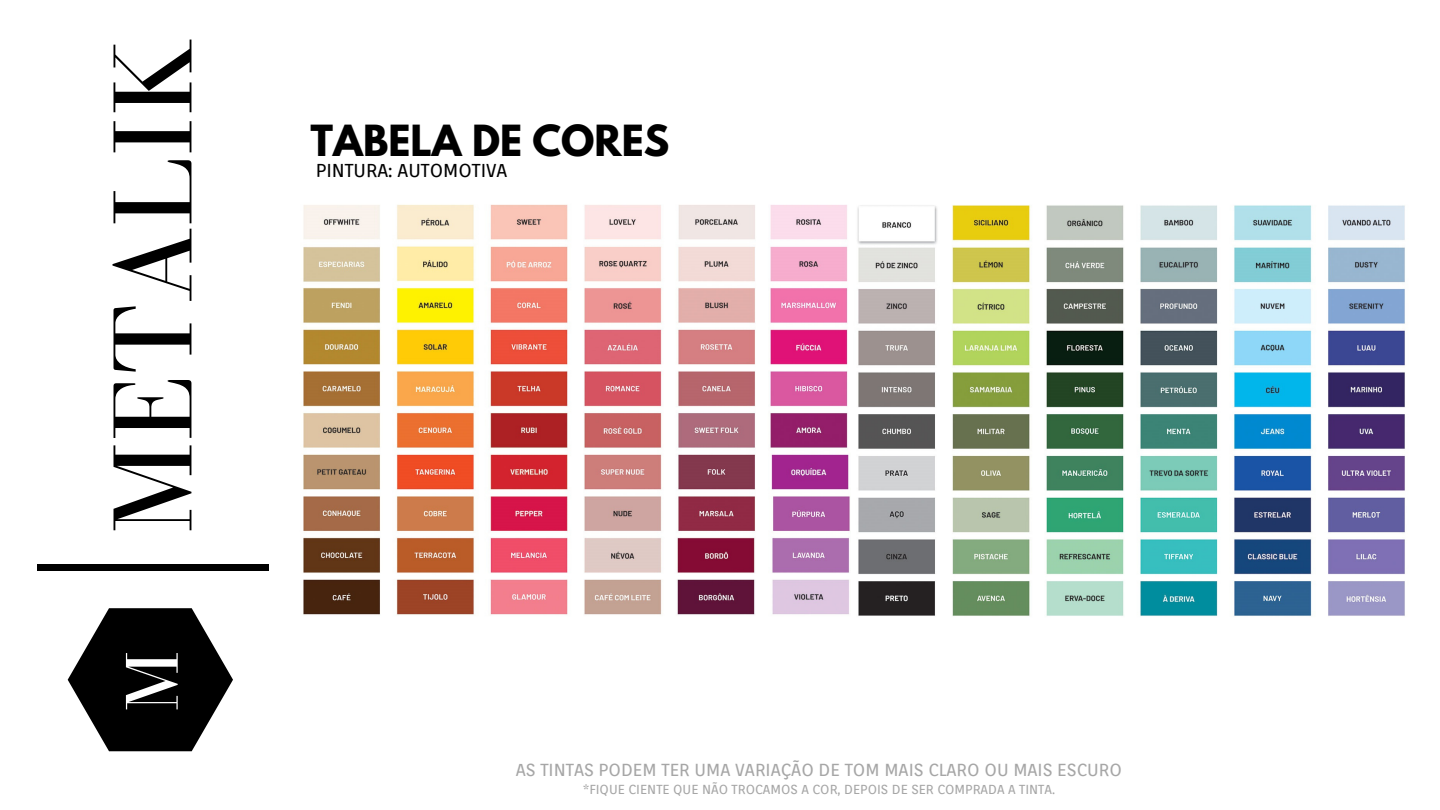
<style>
.page{position:relative;width:1440px;height:810px;background:#fff}
.page>*{position:absolute;margin:0;border:0;box-sizing:border-box;transform-origin:0 0}
.t1{font:116px "Bodoni FLF";color:#000}
.t2{font:77px "Bodoni FLF";color:#fff}
.t3{font:700 38px "League Spartan";color:#000}
.t4{font:18.6px "Orienta";color:#000}
.t5{font:17.3px "Orienta";color:#a6a6a6}
.t6{font:13px "Orienta";color:#a6a6a6}
</style>
<div class="page">
<svg style="left:68px;top:608px;width:165px;height:143px"></svg>
<div style="left:37px;top:564px;width:231px;height:7px;background:#000"></div>
<img style="left:303px;top:204px;width:547px;height:411px">
<img style="left:857px;top:205px;width:548px;height:411px">
<p class="t1" style="left:90px;top:534px;width:497px;rotate:-90deg">METALIK</p>
<p class="t2" style="left:110px;top:712px;width:63px;rotate:-90deg">M</p>
<p class="t3" style="left:311px;top:122px;width:360px">TABELA DE CORES</p>
<p class="t4" style="left:316px;top:159px;width:193px">PINTURA: AUTOMOTIVA</p>
<p class="t5" style="left:516px;top:759px;width:608px">AS TINTAS PODEM TER UMA VARIAÇÃO DE TOM MAIS CLARO OU MAIS ESCURO</p>
<p class="t6" style="left:583px;top:781px;width:474px">*FIQUE CIENTE QUE NÃO TROCAMOS A COR, DEPOIS DE SER COMPRADA A TINTA.</p>
</div>
